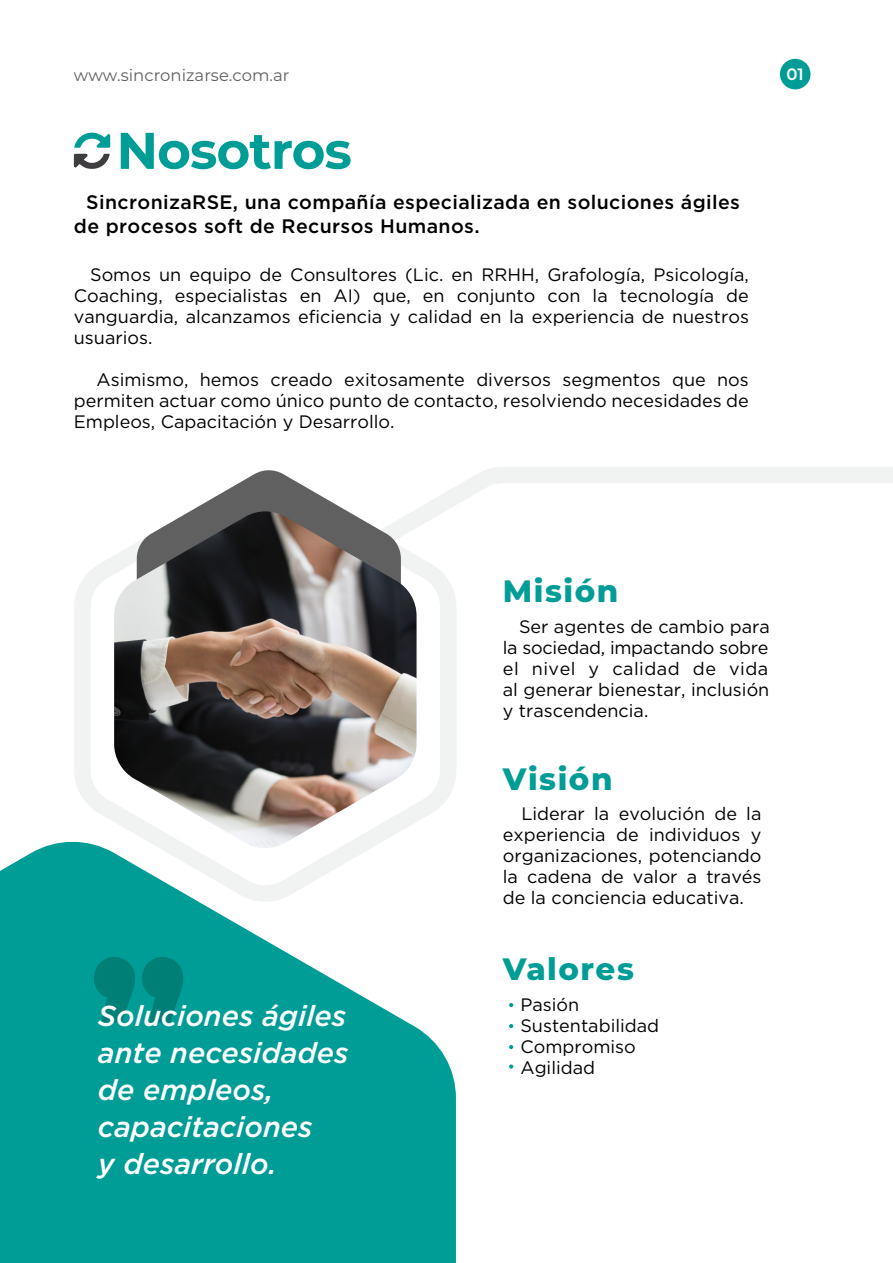
<style>
.page{position:relative;width:893px;height:1263px;background:#fff}
.page>*{position:absolute;margin:0;border:0;box-sizing:border-box;transform-origin:0 0}
.t1{font:700 51.45px "Montserrat";letter-spacing:-.015em;color:#009d97}
.t2{font:800 30.9px "Montserrat";letter-spacing:.05em;color:#009d97}
.t3{font:italic 500 28.8px/37px "Gotham";color:#fff}
.t4{font:500 19.5px/24px "Gotham";letter-spacing:.02em;color:#000}
.t5{font:18px/21px "Gotham";color:#000;text-align:justify}
.t6{font:16.5px "Montserrat";color:#606060}
.t7{font:600 16.5px "Montserrat";color:#fff}
</style>
<div class="page">
<svg style="left:74px;top:556px;width:382px;height:265px"></svg>
<svg style="left:414px;top:467px;width:479px;height:144px"></svg>
<svg style="left:191px;top:470px;width:156px;height:41px;fill:#606060"></svg>
<svg style="left:0;top:841px;width:456px;height:422px;fill:#009d97"></svg>
<img style="left:114px;top:511px;width:303px;height:339px">
<div style="left:780px;top:59px;width:30px;height:30px;background:#009d97;border-radius:50%"></div>
<svg style="left:94px;top:957px;width:89px;height:65px"></svg>
<svg style="left:74px;top:154px;width:36px;height:15px"></svg>
<svg style="left:74px;top:133px;width:36px;height:15px"></svg>
<svg style="left:509px;top:1003px;width:4px;height:4px"></svg>
<svg style="left:509px;top:1024px;width:4px;height:4px"></svg>
<svg style="left:509px;top:1045px;width:4px;height:4px"></svg>
<svg style="left:509px;top:1064px;width:4px;height:5px"></svg>
<p class="t6" style="left:74px;top:64px;width:217px">www.sincronizarse.com.ar</p>
<p class="t7" style="left:786px;top:63px;width:19px">01</p>
<h1 class="t1" style="left:116px;top:113px;width:237px">Nosotros</h1>
<p class="t4" style="left:74px;top:190px;width:668px;text-indent:12px">SincronizaRSE, una compañía especializada en soluciones ágiles de procesos soft de Recursos Humanos.</p>
<p class="t5" style="left:74px;top:264px;width:677px;text-indent:16px">Somos un equipo de Consultores (Lic. en RRHH, Grafología, Psicología, Coaching, especialistas en AI) que, en conjunto con la tecnología de vanguardia, alcanzamos eficiencia y calidad en la experiencia de nuestros usuarios.</p>
<p class="t5" style="left:74px;top:369px;width:676px;text-indent:23px">Asimismo, hemos creado exitosamente diversos segmentos que nos permiten actuar como único punto de contacto, resolviendo necesidades de Empleos, Capacitación y Desarrollo.</p>
<h2 class="t2" style="left:503px;top:568px;width:117px">Misión</h2>
<p class="t5" style="left:503px;top:615px;width:269px;text-indent:16px">Ser agentes de cambio para la sociedad, impactando sobre el nivel y calidad de vida al generar bienestar, inclusión y trascendencia.</p>
<h2 class="t2" style="left:503px;top:756px;width:111px">Visión</h2>
<p class="t5" style="left:503px;top:803px;width:260px;text-indent:19px">Liderar la evolución de la experiencia de individuos y organizaciones, potenciando la cadena de valor a través de la conciencia educativa.</p>
<h3 class="t3" style="left:98px;top:997px;width:252px">Soluciones ágiles ante necesidades de empleos, capacitaciones<br>y desarrollo.</h3>
<h2 class="t2" style="left:503px;top:947px;width:133px">Valores</h2>
<p class="t5" style="left:520px;top:993px;width:140px;text-align:left">Pasión<br>Sustentabilidad<br>Compromiso<br>Agilidad</p>
</div>
